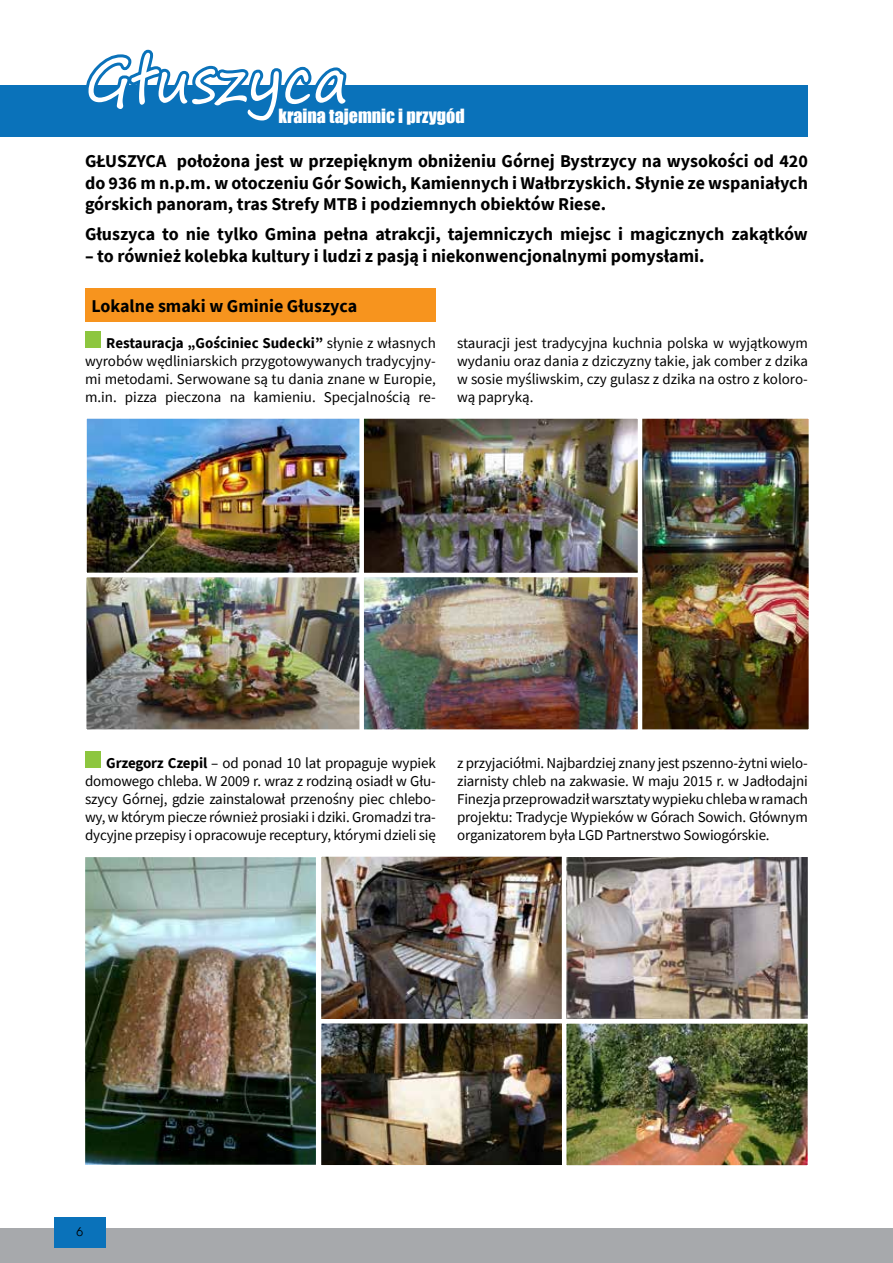
<style>
.page{position:relative;width:893px;height:1263px;background:#fff}
.page>*{position:absolute;margin:0;border:0;box-sizing:border-box;transform-origin:0 0}
.t1{font:60px "Segoe Print";color:#fff}
.t2{font:700 18px/21.6px "Source Sans Pro";color:#000;text-align:justify}
.t3{font:18px "Impact";color:#fff}
.t4{font:15px/18px "Source Sans Pro";letter-spacing:-.01em;color:#000;text-align:justify}
.t5{font:12px "Avalon";color:#000}
.s1{font-weight:700}
</style>
<div class="page">
<div style="left:0;top:1228px;width:893px;height:35px;background:#a7a9ac"></div>
<div style="left:54px;top:1217px;width:52px;height:30px;background:#0a72ba"></div>
<div style="left:85px;top:288px;width:351px;height:33px;background:#f7941e"></div>
<div style="left:85px;top:332px;width:16px;height:16px;background:#8dc63f"></div>
<div style="left:85px;top:751px;width:16px;height:16px;background:#8dc63f"></div>
<div style="left:0;top:85px;width:808px;height:51px;background:#0a72ba"></div>
<svg style="left:83px;top:49px;width:270px;height:88px"></svg>
<img style="left:644px;top:418px;width:165px;height:312px">
<svg style="left:642px;top:579px;width:2px;height:151px"></svg>
<img style="left:86px;top:418px;width:552px;height:312px">
<img style="left:357px;top:418px;width:287px;height:161px">
<img style="left:85px;top:857px;width:229px;height:308px">
<img style="left:314px;top:856px;width:494px;height:310px">
<h1 class="t1" style="left:85px;top:27px;width:265px">Głuszyca</h1>
<p class="t3" style="left:278px;top:102px;width:188px">kraina tajemnic i przygód</p>
<p class="t2" style="left:85px;top:150px;width:724px">GŁUSZYCA położona jest w przepięknym obniżeniu Górnej Bystrzycy na wysokości od 420 do 936 m n.p.m. w otoczeniu Gór Sowich, Kamiennych i Wałbrzyskich. Słynie ze wspaniałych górskich panoram, tras Strefy MTB i podziemnych obiektów Riese.</p>
<p class="t2" style="left:85px;top:223px;width:724px">Głuszyca to nie tylko Gmina pełna atrakcji, tajemniczych miejsc i magicznych zakątków</p>
<p class="t2" style="left:85px;top:245px;width:621px">– to również kolebka kultury i ludzi z pasją i niekonwencjonalnymi pomysłami.</p>
<p class="t2" style="left:91px;top:295px;width:267px">Lokalne smaki w Gminie Głuszyca</p>
<p class="t4" style="left:85px;top:334px;width:352px;text-indent:21px"><span class="s1">Restauracja „Gościniec Sudecki”</span> słynie z własnych wyrobów wędliniarskich przygotowywanych tradycyjny&shy;mi metodami. Serwowane są tu dania znane w Europie, m.in. pizza pieczona na kamieniu. Specjalnością re-</p>
<p class="t4" style="left:457px;top:334px;width:352px">stauracji jest tradycyjna kuchnia polska w wyjątkowym wydaniu oraz dania z dziczyzny takie, jak comber z dzika w sosie myśliwskim, czy gulasz z dzika na ostro z koloro&shy;wą papryką.</p>
<p class="t4" style="left:85px;top:753px;width:352px;text-indent:21px"><span class="s1">Grzegorz Czepil</span> – od ponad 10 lat propaguje wypiek domowego chleba. W 2009 r. wraz z rodziną osiadł w Głu&shy;szycy Górnej, gdzie zainstalował przenośny piec chlebo&shy;wy, w którym piecze również prosiaki i dziki. Gromadzi tra&shy;dycyjne przepisy i opracowuje receptury, którymi dzieli się</p>
<p class="t4" style="left:457px;top:753px;width:352px">z przyjaciółmi. Najbardziej znany jest pszenno-żytni wielo&shy;ziarnisty chleb na zakwasie. W maju 2015 r. w Jadłodajni Finezja przeprowadził warsztaty wypieku chleba w ramach projektu: Tradycje Wypieków w Górach Sowich. Głównym organizatorem była LGD Partnerstwo Sowiogórskie.</p>
<p class="t5" style="left:76px;top:1225px;width:8px">6</p>
</div>
